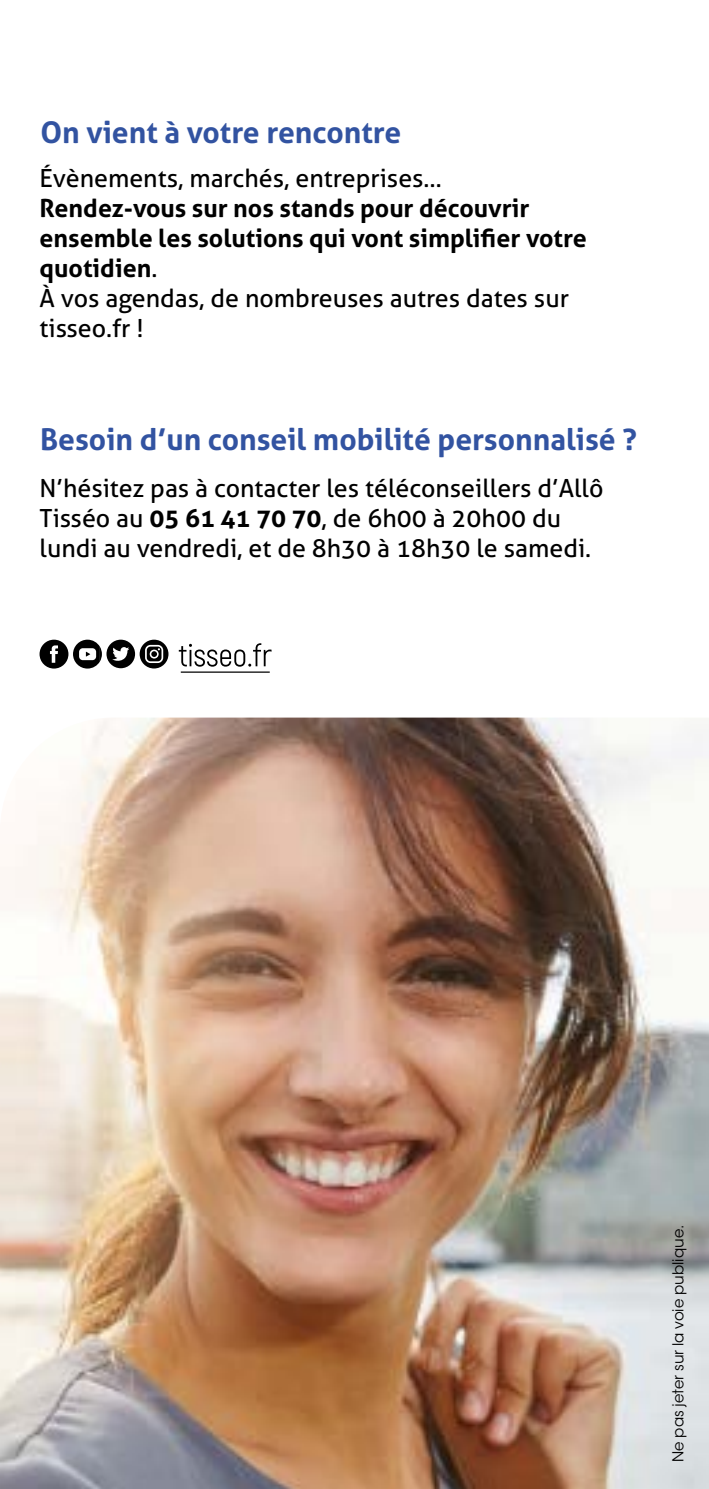
<style>
.page{position:relative;width:709px;height:1489px;background:#fff}
.page>*{position:absolute;margin:0;border:0;box-sizing:border-box;transform-origin:0 0}
.t1{font:700 30px "Aller";color:#3253a1}
.t2{font:25px/30px "Aller";color:#000}
.t3{font:700 25px/30px "Aller";color:#000}
.t4{font:15px "ITC Avant Garde Std";letter-spacing:.005em;color:#000}
.s1{font-weight:400}
.s2{font-weight:700}
</style>
<div class="page">
<img style="left:0;top:717px;width:709px;height:771px">
<svg style="left:179px;top:643px;width:92px;height:23px"></svg>
<svg style="left:40px;top:639px;width:128px;height:29px"></svg>
<hr style="left:181px;top:671px;width:89px;height:1px;background:#000">
<p class="t1" style="left:40px;top:114px;width:362px">On vient à votre rencontre</p>
<p class="t2" style="left:40px;top:163px;width:404px">Évènements, marchés, entreprises…</p>
<p class="t3" style="left:40px;top:193px;width:549px">Rendez-vous sur nos stands pour découvrir ensemble les solutions qui vont simplifier votre quotidien<span class="s1">.<br>À vos agendas, de nombreuses autres dates sur tisseo.fr !</span></p>
<p class="t1" style="left:40px;top:420px;width:598px">Besoin d’un conseil mobilité personnalisé ?</p>
<p class="t2" style="left:40px;top:473px;width:565px">N’hésitez pas à contacter les téléconseillers d’Allô<br>Tisséo au <span class="s2">05 61 41 70 70</span>, de 6h00 à 20h00 du lundi au vendredi, et de 8h30 à 18h30 le samedi.</p>
<p class="t4" style="left:669px;top:1461px;width:239px;rotate:-90deg">Ne pas jeter sur la voie publique.</p>
</div>
